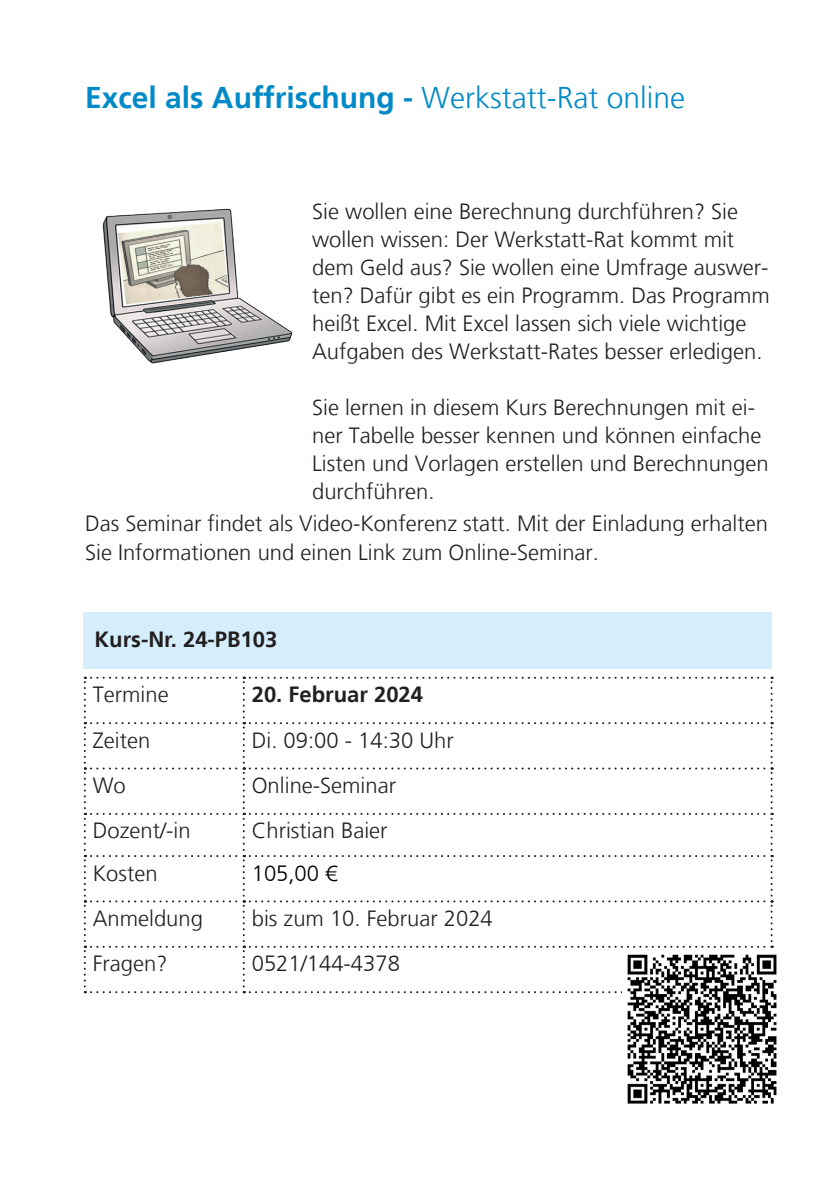
<style>
.page{position:relative;width:840px;height:1191px;background:#fff}
.page>*{position:absolute;margin:0;border:0;box-sizing:border-box;transform-origin:0 0}
.t1{font:700 30px "Frutiger";color:#008ac7}
.t2{font:300 22px/28px "Frutiger";color:#231f20}
.t3{font:700 22px "Frutiger";color:#231f20}
.t4{font:300 22px "Frutiger";color:#000}
.s1{font-weight:300}
</style>
<div class="page">
<div style="left:84px;top:612px;width:687px;height:57px;background:#d4effb"></div>
<svg style="left:84px;top:677px;width:688px;height:316px"></svg>
<img style="left:102px;top:208px;width:191px;height:156px">
<img style="left:622px;top:950px;width:155px;height:154px">
<h1 class="t1" style="left:85px;top:79px;width:601px">Excel als Auffrischung - <span class="s1">Werkstatt-Rat online</span></h1>
<p class="t2" style="left:312px;top:198px;width:459px">Sie wollen eine Berechnung durchführen? Sie wollen wissen: Der Werkstatt-Rat kommt mit dem Geld aus? Sie wollen eine Umfrage auswer&shy;ten? Dafür gibt es ein Programm. Das Programm heißt Excel. Mit Excel lassen sich viele wichtige Aufgaben des Werkstatt-Rates besser erledigen.</p>
<p class="t2" style="left:312px;top:394px;width:458px">Sie lernen in diesem Kurs Berechnungen mit ei&shy;ner Tabelle besser kennen und können einfache Listen und Vorlagen erstellen und Berechnungen durchführen.</p>
<p class="t2" style="left:85px;top:509px;width:684px;line-height:28.8px">Das Seminar findet als Video-Konferenz statt. Mit der Einladung erhalten<br>Sie Informationen und einen Link zum Online-Seminar.</p>
<p class="t3" style="left:94px;top:627px;width:184px">Kurs-Nr. 24-PB103</p>
<p class="t2" style="left:93px;top:681px;width:77px">Termine</p>
<p class="t3" style="left:251px;top:681px;width:173px">20. Februar 2024</p>
<p class="t2" style="left:93px;top:726px;width:59px">Zeiten</p>
<p class="t2" style="left:251px;top:726px;width:203px">Di. 09:00 - 14:30 Uhr</p>
<p class="t2" style="left:93px;top:771px;width:35px">Wo</p>
<p class="t2" style="left:251px;top:771px;width:146px">Online-Seminar</p>
<p class="t2" style="left:93px;top:817px;width:99px">Dozent/-in</p>
<p class="t2" style="left:251px;top:817px;width:137px">Christian Baier</p>
<p class="t2" style="left:93px;top:859px;width:66px">Kosten</p>
<p class="t4" style="left:251px;top:860px;width:87px">105,00 €</p>
<p class="t2" style="left:93px;top:904px;width:112px">Anmeldung</p>
<p class="t2" style="left:251px;top:904px;width:242px">bis zum 10. Februar 2024</p>
<p class="t2" style="left:93px;top:950px;width:76px">Fragen?</p>
<p class="t2" style="left:251px;top:950px;width:149px">0521/144-4378</p>
</div>
